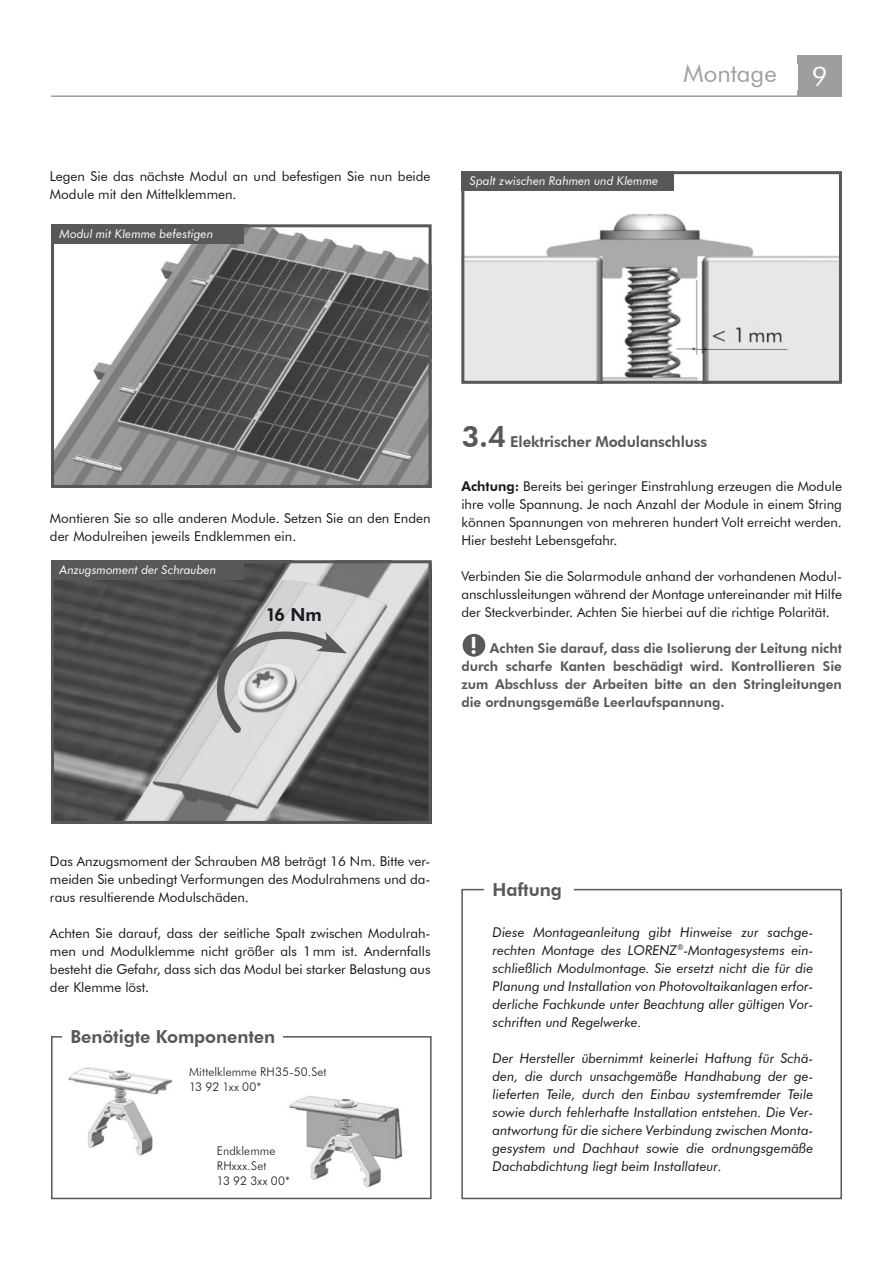
<style>
.page{position:relative;width:893px;height:1263px;background:#fff}
.page>*{position:absolute;margin:0;border:0;box-sizing:border-box;transform-origin:0 0}
.t1{font:27px "Futura BT";color:#fff}
.t2{font:24px "Futura BT";color:#9d9ea0}
.t3{font:800 18px "Futura BT";letter-spacing:-.005em;color:#58585a}
.t4{font:800 18px "Futura BT";color:#1a171c}
.t5{font:800 15px "Futura BT";letter-spacing:-.01em;color:#58585a}
.t6{font:13.5px/18px "Futura BT";color:#1a171c;text-align:justify}
.t7{font:italic 13.5px/18px "Futura BT";color:#1a171c;text-align:justify}
.t8{font:800 13.5px/18px "Futura BT";color:#58585a;text-align:justify}
.t9{font:italic 12px "Futura BT";color:#fff}
.t10{font:300 12px/15px "Futura BT";letter-spacing:.01em;color:#1a171c}
.s1{font-size:29.25px}
.s2{font-weight:800}
.s3{font-size:23.4px;color:#fff}
</style>
<div class="page">
<div style="left:798px;top:55px;width:44px;height:42px;background:#9d9ea0"></div>
<hr style="left:51px;top:95px;width:791px;height:2px;background:#9d9ea0">
<img style="left:55px;top:228px;width:373px;height:256px">
<div style="left:51px;top:224px;width:381px;height:264px;border:3px solid #58585a"></div>
<div style="left:51px;top:224px;width:193px;height:19px;background:#58585a"></div>
<img style="left:55px;top:564px;width:373px;height:256px">
<div style="left:51px;top:560px;width:381px;height:264px;border:3px solid #58585a"></div>
<div style="left:51px;top:560px;width:193px;height:19px;background:#58585a"></div>
<svg style="left:190px;top:608px;width:157px;height:132px;background:#acadae"></svg>
<img style="left:465px;top:213px;width:373px;height:167px">
<div style="left:461px;top:171px;width:381px;height:213px;border:3px solid #58585a"></div>
<div style="left:461px;top:171px;width:213px;height:19px;background:#58585a"></div>
<img style="left:289px;top:1095px;width:114px;height:93px">
<img style="left:68px;top:1067px;width:105px;height:89px">
<div style="left:51px;top:1036px;width:381px;height:163px;border:2px solid #58585a"></div>
<div style="left:62px;top:1021px;width:221px;height:30px;background:#fff"></div>
<div style="left:462px;top:633px;width:24px;height:24px;background:#58585a;border-radius:50%"></div>
<div style="left:461px;top:633px;width:26px;height:25px;border:1px solid #fff;border-radius:50%"></div>
<div style="left:461px;top:889px;width:381px;height:310px;border:2px solid #58585a"></div>
<div style="left:484px;top:874px;width:90px;height:30px;background:#fff"></div>
<p class="t6" style="left:50px;top:169px;width:382px">Legen Sie das nächste Modul an und befestigen Sie nun beide<br>Module mit den Mittelklemmen.</p>
<p class="t9" style="left:60px;top:229px;width:155px">Modul mit Klemme befestigen</p>
<h2 class="t2" style="left:684px;top:64px;width:95px">Montage</h2>
<p class="t9" style="left:470px;top:176px;width:190px">Spalt zwischen Rahmen und Klemme</p>
<h1 class="t1" style="left:812px;top:66px;width:17px">9</h1>
<p class="t6" style="left:50px;top:511px;width:382px">Montieren Sie so alle anderen Module. Setzen Sie an den Enden der Modulreihen jeweils Endklemmen ein.</p>
<p class="t9" style="left:60px;top:565px;width:158px">Anzugsmoment der Schrauben</p>
<h3 class="t4" style="left:265px;top:607px;width:58px">16 Nm</h3>
<p class="t5" style="left:461px;top:435px;width:248px"><span class="s1">3.4</span> Elektrischer Modulanschluss</p>
<p class="t6" style="left:461px;top:479px;width:382px"><span class="s2">Achtung:</span> Bereits bei geringer Einstrahlung erzeugen die Module ihre volle Spannung. Je nach Anzahl der Module in einem String können Spannungen von mehreren hundert Volt erreicht werden.<br>Hier besteht Lebensgefahr.</p>
<p class="t6" style="left:461px;top:569px;width:382px">Verbinden Sie die Solarmodule anhand der vorhandenen Modul&shy;anschlussleitungen während der Montage untereinander mit Hilfe der Steckverbinder. Achten Sie hierbei auf die richtige Polarität.</p>
<p class="t8" style="left:461px;top:641px;width:382px;text-indent:9px"><span class="s3">!</span> Achten Sie darauf, dass die Isolierung der Leitung nicht durch scharfe Kanten beschädigt wird. Kontrollieren Sie zum Abschluss der Arbeiten bitte an den Stringleitungen die ordnungsgemäße Leerlaufspannung.</p>
<p class="t6" style="left:50px;top:853px;width:382px">Das Anzugsmoment der Schrauben M8 beträgt 16 Nm. Bitte ver&shy;meiden Sie unbedingt Verformungen des Modulrahmens und da&shy;raus resultierende Modulschäden.</p>
<p class="t6" style="left:50px;top:925px;width:382px">Achten Sie darauf, dass der seitliche Spalt zwischen Modulrah&shy;men und Modulklemme nicht größer als 1 mm ist. Andernfalls besteht die Gefahr, dass sich das Modul bei starker Belastung aus der Klemme löst.</p>
<h3 class="t3" style="left:70px;top:1029px;width:206px">Benötigte Komponenten</h3>
<p class="t10" style="left:189px;top:1065px;width:139px">Mittelklemme RH35-50.Set<br>13 92 1xx 00*</p>
<p class="t10" style="left:217px;top:1144px;width:75px">Endklemme<br>RHxxx.Set<br>13 92 3xx 00*</p>
<h3 class="t3" style="left:493px;top:882px;width:71px">Haftung</h3>
<p class="t7" style="left:493px;top:924px;width:322px">Diese Montageanleitung gibt Hinweise zur sachge&shy;rechten Montage des LORENZ<sup>®</sup>-Montagesystems ein&shy;schließlich Modulmontage. Sie ersetzt nicht die für die Planung und Installation von Photovoltaikanlagen erfor&shy;derliche Fachkunde unter Beachtung aller gültigen Vor&shy;schriften und Regelwerke.</p>
<p class="t7" style="left:493px;top:1050px;width:322px">Der Hersteller übernimmt keinerlei Haftung für Schä&shy;den, die durch unsachgemäße Handhabung der ge&shy;lieferten Teile, durch den Einbau systemfremder Teile sowie durch fehlerhafte Installation entstehen. Die Ver&shy;antwortung für die sichere Verbindung zwischen Monta&shy;gesystem und Dachhaut sowie die ordnungsgemäße Dachabdichtung liegt beim Installateur.</p>
</div>
